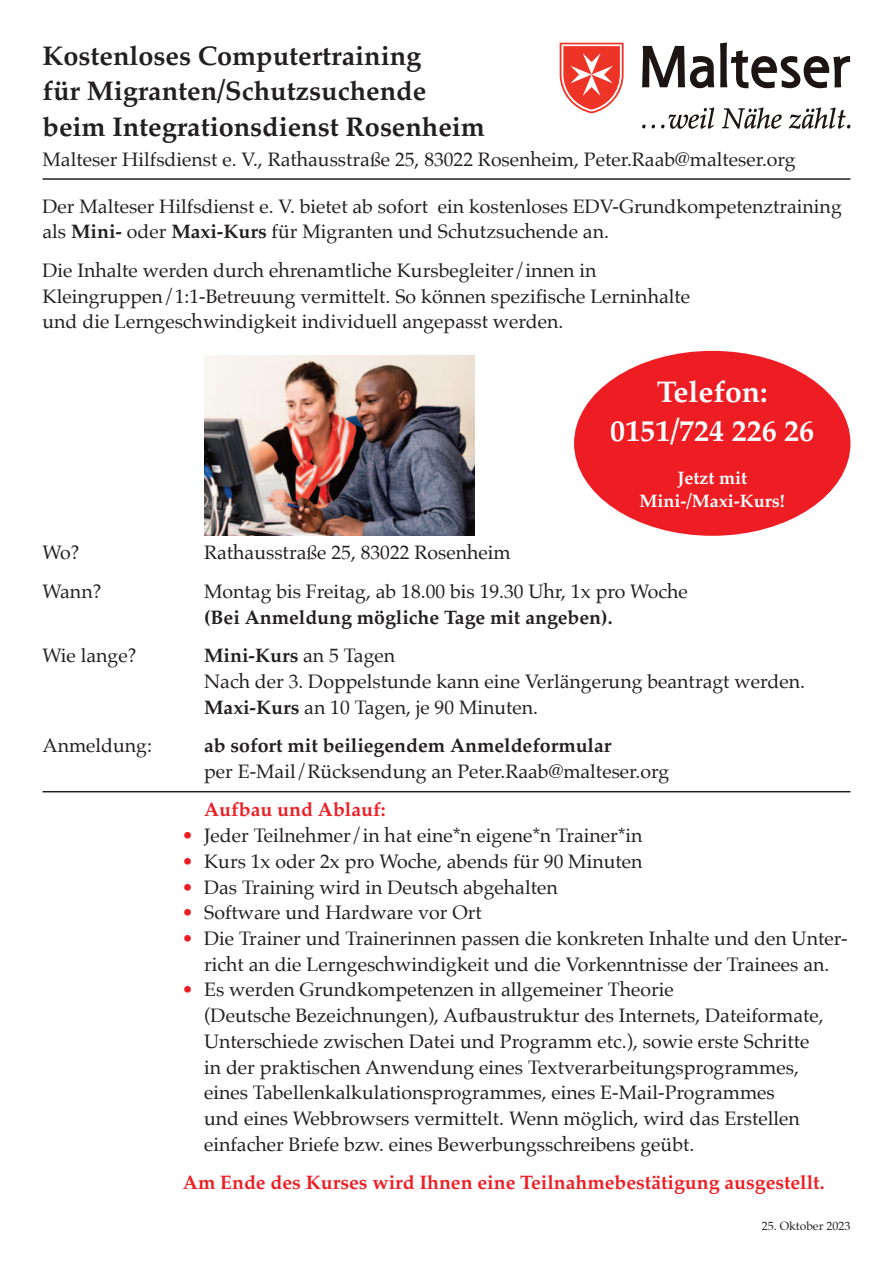
<style>
.page{position:relative;width:893px;height:1263px;background:#fff}
.page>*{position:absolute;margin:0;border:0;box-sizing:border-box;transform-origin:0 0}
.t1{font:700 30px/39.6px "Palatino";color:#fff;text-align:center}
.t2{font:700 27px "Palatino";color:#231f20}
.t3{font:19.5px/25.8px "Palatino";color:#231f20}
.t4{font:700 19.5px "Palatino";color:#ee1d23}
.t5{font:700 18px/23.7px "Palatino";color:#fff;text-align:center}
.t6{font:12px "Palatino";color:#231f20}
.s1{font-weight:700}
.s2{font-weight:300;color:#ee1d23}
</style>
<div class="page">
<hr style="left:43px;top:178px;width:807px;height:2px;background:#231f20">
<hr style="left:43px;top:791px;width:807px;height:1px;background:#231f20">
<svg style="left:560px;top:43px;width:64px;height:70px"></svg>
<svg style="left:642px;top:46px;width:72px;height:42px"></svg>
<svg style="left:720px;top:43px;width:130px;height:45px"></svg>
<svg style="left:661px;top:107px;width:53px;height:22px"></svg>
<svg style="left:722px;top:107px;width:60px;height:22px"></svg>
<svg style="left:789px;top:107px;width:61px;height:22px"></svg>
<img style="left:205px;top:356px;width:270px;height:180px">
<div style="left:574px;top:351px;width:276px;height:185px;background:#ee1d23;border-radius:50%"></div>
<p class="t2" style="left:43px;top:43px;width:380px">Kostenloses Computertraining</p>
<p class="t2" style="left:43px;top:78px;width:385px">für Migranten/Schutzsuchende</p>
<p class="t2" style="left:43px;top:114px;width:444px">beim Integrationsdienst Rosenheim</p>
<p class="t3" style="left:43px;top:147px;width:755px">Malteser Hilfsdienst e. V., Rathausstraße 25, 83022 Rosenheim, Peter.Raab@malteser.org</p>
<p class="t3" style="left:43px;top:194px;width:801px">Der Malteser Hilfsdienst e. V. bietet ab sofort ein kostenloses EDV-Grundkompetenztraining als <span class="s1">Mini-</span> oder <span class="s1">Maxi-Kurs</span> für Migranten und Schutzsuchende an.</p>
<p class="t3" style="left:43px;top:259px;width:649px">Die Inhalte werden durch ehrenamtliche Kursbegleiter/innen in<br>Kleingruppen/1:1-Betreuung vermittelt. So können spezifische Lerninhalte und die Lerngeschwindigkeit individuell angepasst werden.</p>
<p class="t1" style="left:610px;top:374px;width:205px">Telefon:<br>0151/724 226 26</p>
<p class="t5" style="left:640px;top:467px;width:147px">Jetzt mit<br>Mini-/Maxi-Kurs!</p>
<p class="t3" style="left:43px;top:541px;width:39px">Wo?</p>
<p class="t3" style="left:204px;top:541px;width:308px">Rathausstraße 25, 83022 Rosenheim</p>
<p class="t3" style="left:43px;top:579px;width:60px">Wann?</p>
<p class="t3" style="left:204px;top:579px;width:485px">Montag bis Freitag, ab 18.00 bis 19.30 Uhr, 1x pro Woche <span class="s1">(Bei Anmeldung mögliche Tage mit angeben).</span></p>
<p class="t3" style="left:43px;top:644px;width:95px">Wie lange?</p>
<p class="t3" style="left:204px;top:644px;width:602px"><span class="s1">Mini-Kurs</span> an 5 Tagen<br>Nach der 3. Doppelstunde kann eine Verlängerung beantragt werden.<br><span class="s1">Maxi-Kurs</span> an 10 Tagen, je 90 Minuten.</p>
<p class="t3" style="left:43px;top:734px;width:111px">Anmeldung:</p>
<p class="t3" style="left:204px;top:734px;width:467px"><span class="s1">ab sofort mit beiliegendem Anmeldeformular<br></span>per E-Mail/Rücksendung an Peter.Raab@malteser.org</p>
<p class="t4" style="left:204px;top:800px;width:183px">Aufbau und Ablauf:</p>
<p class="t3" style="left:183px;top:824px;width:461px"><span class="s2">•</span> Jeder Teilnehmer/in hat eine*n eigene*n Trainer*in</p>
<p class="t3" style="left:183px;top:849px;width:461px"><span class="s2">•</span> Kurs 1x oder 2x pro Woche, abends für 90 Minuten</p>
<p class="t3" style="left:183px;top:875px;width:376px"><span class="s2">•</span> Das Training wird in Deutsch abgehalten</p>
<p class="t3" style="left:183px;top:901px;width:300px"><span class="s2">•</span> Software und Hardware vor Ort</p>
<p class="t3" style="left:183px;top:927px;width:666px;text-align:center"><span class="s2">•</span> Die Trainer und Trainerinnen passen die konkreten Inhalte und den Unter&shy;richt an die Lerngeschwindigkeit und die Vorkenntnisse der Trainees an.</p>
<p class="t3" style="left:204px;top:978px;width:621px;text-indent:-21px"><span class="s2">•</span> Es werden Grundkompetenzen in allgemeiner Theorie<br>(Deutsche Bezeichnungen), Aufbaustruktur des Internets, Dateiformate, Unterschiede zwischen Datei und Programm etc.), sowie erste Schritte in der praktischen Anwendung eines Textverarbeitungsprogrammes, eines Tabellenkalkulationsprogrammes, eines E-Mail-Programmes<br>und eines Webbrowsers vermittelt. Wenn möglich, wird das Erstellen einfacher Briefe bzw. eines Bewerbungsschreibens geübt.</p>
<p class="t4" style="left:183px;top:1173px;width:643px">Am Ende des Kurses wird Ihnen eine Teilnahmebestätigung ausgestellt.</p>
<p class="t6" style="left:762px;top:1220px;width:90px">25. Oktober 2023</p>
</div>
